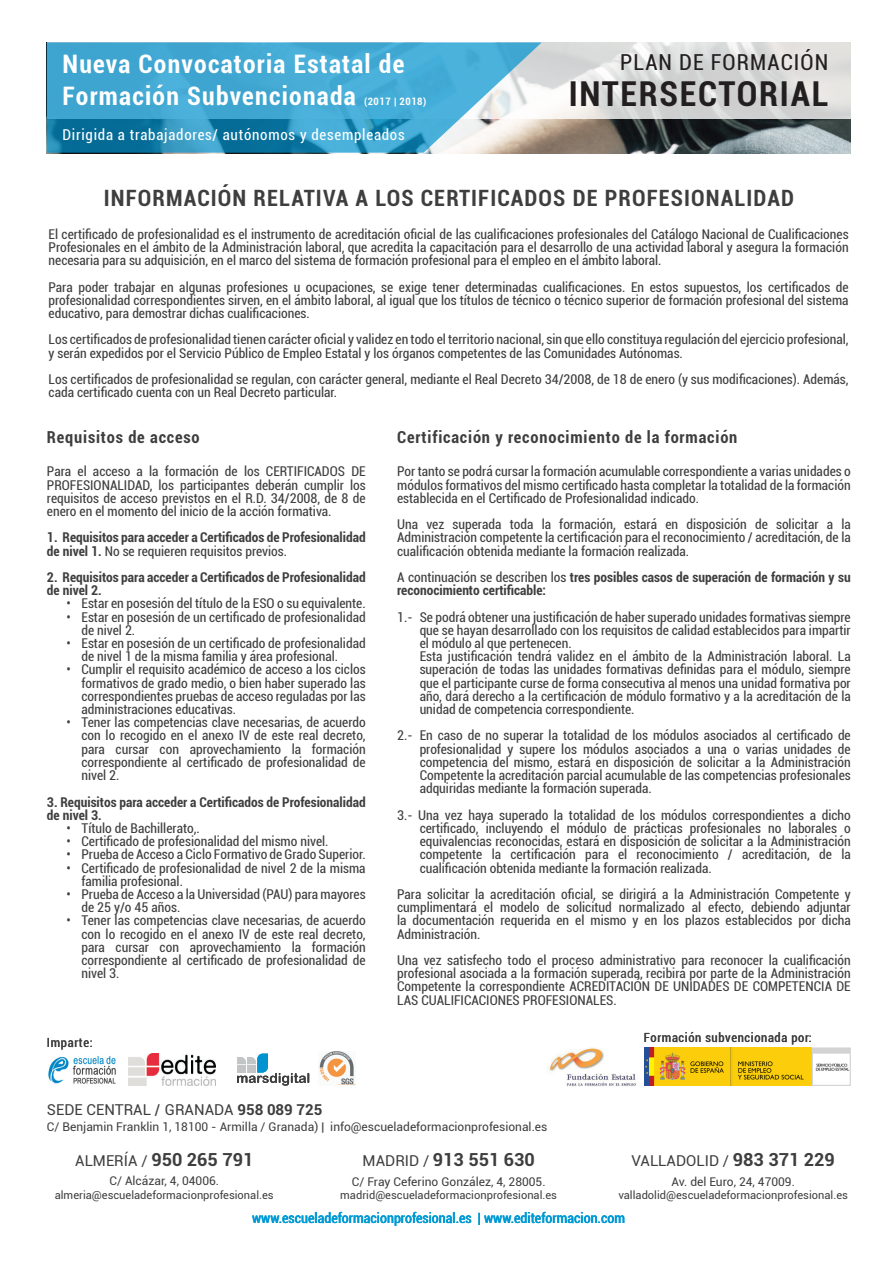
<style>
.page{position:relative;width:893px;height:1263px;background:#fff}
.page>*{position:absolute;margin:0;border:0;box-sizing:border-box;transform-origin:0 0}
.t1{font:700 condensed 34.35px "Roboto";letter-spacing:.05em;color:#231f20}
.t2{font:700 condensed 25.5px/31.5px "Roboto";letter-spacing:.05em;color:#fff}
.t3{font:700 condensed 22.5px "Roboto";letter-spacing:.05em;color:#3e3e3f}
.t4{font:condensed 22.05px "Roboto";letter-spacing:.05em;color:#231f20}
.t5{font:700 18px "Roboto";color:#3e3e3f}
.t6{font:700 condensed 16.5px "Roboto";letter-spacing:.05em;color:#3e3e3f}
.t7{font:15px "Roboto";color:#3e3e3f}
.t8{font:condensed 15px "Roboto";letter-spacing:.05em;color:#fff}
.t9{font:condensed 14.1px "Roboto";color:#009ad4}
.t10{font:condensed 13.5px/13.2px "Roboto";color:#3e3e3f;text-align:justify}
.t11{font:700 condensed 13.5px/13.2px "Roboto";color:#3e3e3f}
.t12{font:condensed 12.6px "Roboto";letter-spacing:.05em;color:#3e3e3f}
.t13{font:12px "Roboto";color:#3e3e3f}
.t14{font:11.1px "Roboto";color:#3e3e3f}
.t15{font:700 condensed 10.2px "Roboto";letter-spacing:.05em;color:#fff}
.s1{font-weight:400}
.s2{font-stretch:condensed}
.s3{font-weight:700}
.s4{font-weight:400;font-size:15px}
.s5{font-weight:700;font-size:18px}
</style>
<div class="page">
<img style="left:48px;top:1056px;width:68px;height:28px">
<img style="left:128px;top:1053px;width:87px;height:32px">
<img style="left:644px;top:1047px;width:206px;height:38px">
<img style="left:319px;top:1051px;width:36px;height:35px">
<img style="left:547px;top:1048px;width:89px;height:38px">
<img style="left:542px;top:118px;width:308px;height:35px">
<svg style="left:237px;top:1053px;width:72px;height:33px"></svg>
<svg style="left:542px;top:42px;width:309px;height:76px"></svg>
<svg style="left:47px;top:42px;width:495px;height:111px;fill:#42a9d3"></svg>
<h2 class="t2" style="left:62px;top:47px;width:343px">Nueva Convocatoria Estatal de<br>Formación Subvencionada</h2>
<p class="t15" style="left:364px;top:94px;width:64px">(2017 | 2018)</p>
<p class="t8" style="left:62px;top:124px;width:344px">Dirigida a trabajadores/ autónomos y desempleados</p>
<h3 class="t4" style="left:620px;top:47px;width:210px">PLAN DE FORMACIÓN</h3>
<h1 class="t1" style="left:569px;top:70px;width:261px">INTERSECTORIAL</h1>
<h3 class="t3" style="left:104px;top:182px;width:692px">INFORMACIÓN RELATIVA A LOS CERTIFICADOS DE PROFESIONALIDAD</h3>
<p class="t10" style="left:49px;top:227px;width:802px">El certificado de profesionalidad es el instrumento de acreditación oficial de las cualificaciones profesionales del Catálogo Nacional de Cualificaciones Profesionales en el ámbito de la Administración laboral, que acredita la capacitación para el desarrollo de una actividad laboral y asegura la formación necesaria para su adquisición, en el marco del sistema de formación profesional para el empleo en el ámbito laboral.</p>
<p class="t10" style="left:49px;top:280px;width:802px">Para poder trabajar en algunas profesiones u ocupaciones, se exige tener determinadas cualificaciones. En estos supuestos, los certificados de profesionalidad correspondientes sirven, en el ámbito laboral, al igual que los títulos de técnico o técnico superior de formación profesional del sistema educativo, para demostrar dichas cualificaciones.</p>
<p class="t10" style="left:49px;top:333px;width:801px">Los certificados de profesionalidad tienen carácter oficial y validez en todo el territorio nacional, sin que ello constituya regulación del ejercicio profesional, y serán expedidos por el Servicio Público de Empleo Estatal y los órganos competentes de las Comunidades Autónomas.</p>
<p class="t10" style="left:49px;top:372px;width:802px">Los certificados de profesionalidad se regulan, con carácter general, mediante el Real Decreto 34/2008, de 18 de enero (y sus modificaciones). Además, cada certificado cuenta con un Real Decreto particular.</p>
<p class="t6" style="left:47px;top:426px;width:154px">Requisitos de acceso</p>
<p class="t10" style="left:47px;top:465px;width:320px">Para el acceso a la formación de los CERTIFICADOS DE PROFESIONALIDAD, los participantes deberán cumplir los requisitos de acceso previstos en el R.D. 34/2008, de 8 de enero en el momento del inicio de la acción formativa.</p>
<p class="t11" style="left:47px;top:530px;width:320px">1. Requisitos para acceder a Certificados de Profesionalidad de nivel 1. <span class="s1">No se requieren requisitos previos.</span></p>
<p class="t11" style="left:47px;top:570px;width:320px">2. Requisitos para acceder a Certificados de Profesionalidad de nivel 2.</p>
<p class="t10" style="left:66px;top:597px;width:301px">• Estar en posesión del título de la ESO o su equivalente.</p>
<p class="t10" style="left:81px;top:610px;width:286px;text-indent:-15px">• Estar en posesión de un certificado de profesionalidad de nivel 2.</p>
<p class="t10" style="left:81px;top:636px;width:286px;text-indent:-15px">• Estar en posesión de un certificado de profesionalidad de nivel 1 de la misma familia y área profesional.</p>
<p class="t10" style="left:81px;top:663px;width:286px;text-indent:-15px">• Cumplir el requisito académico de acceso a los ciclos formativos de grado medio, o bien haber superado las correspondientes pruebas de acceso reguladas por las administraciones educativas.</p>
<p class="t10" style="left:81px;top:715px;width:286px;text-indent:-15px">• Tener las competencias clave necesarias, de acuerdo con lo recogido en el anexo IV de este real decreto, para cursar con aprovechamiento la formación correspondiente al certificado de profesionalidad de nivel 2.</p>
<p class="t11" style="left:47px;top:794px;width:320px">3. Requisitos para acceder a Certificados de Profesionalidad de nivel 3.</p>
<p class="t10" style="left:66px;top:821px;width:135px">• Título de Bachillerato,.</p>
<p class="t10" style="left:66px;top:834px;width:264px">• Certificado de profesionalidad del mismo nivel.</p>
<p class="t10" style="left:66px;top:847px;width:301px">• Prueba de Acceso a Ciclo Formativo de Grado Superior.</p>
<p class="t10" style="left:81px;top:861px;width:286px;text-indent:-15px">• Certificado de profesionalidad de nivel 2 de la misma familia profesional.</p>
<p class="t10" style="left:81px;top:887px;width:286px;text-indent:-15px">• Prueba de Acceso a la Universidad (PAU) para mayores de 25 y/o 45 años.</p>
<p class="t10" style="left:81px;top:913px;width:286px;text-indent:-15px">• Tener las competencias clave necesarias, de acuerdo con lo recogido en el anexo IV de este real decreto, para cursar con aprovechamiento la formación correspondiente al certificado de profesionalidad de nivel 3.</p>
<p class="t6" style="left:397px;top:426px;width:342px">Certificación y reconocimiento de la formación</p>
<p class="t10" style="left:397px;top:465px;width:455px">Por tanto se podrá cursar la formación acumulable correspondiente a varias unidades o módulos formativos del mismo certificado hasta completar la totalidad de la formación establecida en el Certificado de Profesionalidad indicado.</p>
<p class="t10" style="left:397px;top:517px;width:455px">Una vez superada toda la formación, estará en disposición de solicitar a la Administración competente la certificación para el reconocimiento / acreditación, de la cualificación obtenida mediante la formación realizada.</p>
<p class="t11" style="left:397px;top:570px;width:455px"><span class="s1">A continuación se describen los</span> tres posibles casos de superación de formación y su reconocimiento certificable:</p>
<p class="t10" style="left:420px;top:610px;width:433px;text-align:left;text-indent:-22px">1.- Se podrá obtener una justificación de haber superado unidades formativas siempre que se hayan desarrollado con los requisitos de calidad establecidos para impartir el módulo al que pertenecen.<br>Esta justificación tendrá validez en el ámbito de la Administración laboral. La superación de todas las unidades formativas definidas para el módulo, siempre que el participante curse de forma consecutiva al menos una unidad formativa por año, dará derecho a la certificación de módulo formativo y a la acreditación de la unidad de competencia correspondiente.</p>
<p class="t10" style="left:420px;top:729px;width:433px;text-indent:-22px">2.- En caso de no superar la totalidad de los módulos asociados al certificado de profesionalidad y supere los módulos asociados a una o varias unidades de competencia del mismo, estará en disposición de solicitar a la Administración Competente la acreditación parcial acumulable de las competencias profesionales adquiridas mediante la formación superada.</p>
<p class="t10" style="left:420px;top:808px;width:433px;text-indent:-22px">3.- Una vez haya superado la totalidad de los módulos correspondientes a dicho certificado, incluyendo el módulo de prácticas profesionales no laborales o equivalencias reconocidas, estará en disposición de solicitar a la Administración competente la certificación para el reconocimiento / acreditación, de la cualificación obtenida mediante la formación realizada.</p>
<p class="t10" style="left:397px;top:887px;width:455px">Para solicitar la acreditación oficial, se dirigirá a la Administración Competente y cumplimentará el modelo de solicitud normalizado al efecto, debiendo adjuntar la documentación requerida en el mismo y en los plazos establecidos por dicha Administración.</p>
<p class="t10" style="left:397px;top:953px;width:455px">Una vez satisfecho todo el proceso administrativo para reconocer la cualificación profesional asociada a la formación superada, recibirá por parte de la Administración Competente la correspondiente ACREDITACIÓN DE UNIDADES DE COMPETENCIA DE LAS CUALIFICACIONES PROFESIONALES.</p>
<p class="t12" style="left:47px;top:1034px;width:47px">Imparte:</p>
<p class="t12" style="left:644px;top:1029px;width:169px">Formación subvencionada por:</p>
<p class="t7" style="left:47px;top:1099px;width:277px">SEDE CENTRAL <span class="s2">/</span> GRANADA <span class="s3">958 089 725</span></p>
<p class="t13" style="left:47px;top:1118px;width:502px">C/ Benjamin Franklin 1, 18100 - Armilla / Granada) | info@escueladeformacionprofesional.es</p>
<h3 class="t5" style="left:75px;top:1146px;width:180px"><span class="s4">ALMERÍA /</span> 950 265 791</h3>
<p class="t13" style="left:109px;top:1172px;width:111px">C/ Alcázar, 4, 04006.</p>
<p class="t14" style="left:55px;top:1187px;width:220px">almeria@escueladeformacionprofesional.es</p>
<h3 class="t5" style="left:363px;top:1146px;width:174px"><span class="s4">MADRID /</span> 913 551 630</h3>
<p class="t13" style="left:352px;top:1173px;width:195px">C/ Fray Ceferino González, 4, 28005.</p>
<p class="t14" style="left:340px;top:1187px;width:218px">madrid@escueladeformacionprofesional.es</p>
<p class="t7" style="left:632px;top:1150px;width:205px">VALLADOLID / <span class="s5">983 371 229</span></p>
<p class="t13" style="left:671px;top:1173px;width:125px">Av. del Euro, 24, 47009.</p>
<p class="t14" style="left:618px;top:1187px;width:231px">valladolid@escueladeformacionprofesional.es</p>
<p class="t9" style="left:252px;top:1208px;width:374px">www.escueladeformacionprofesional.es | www.editeformacion.com</p>
</div>
